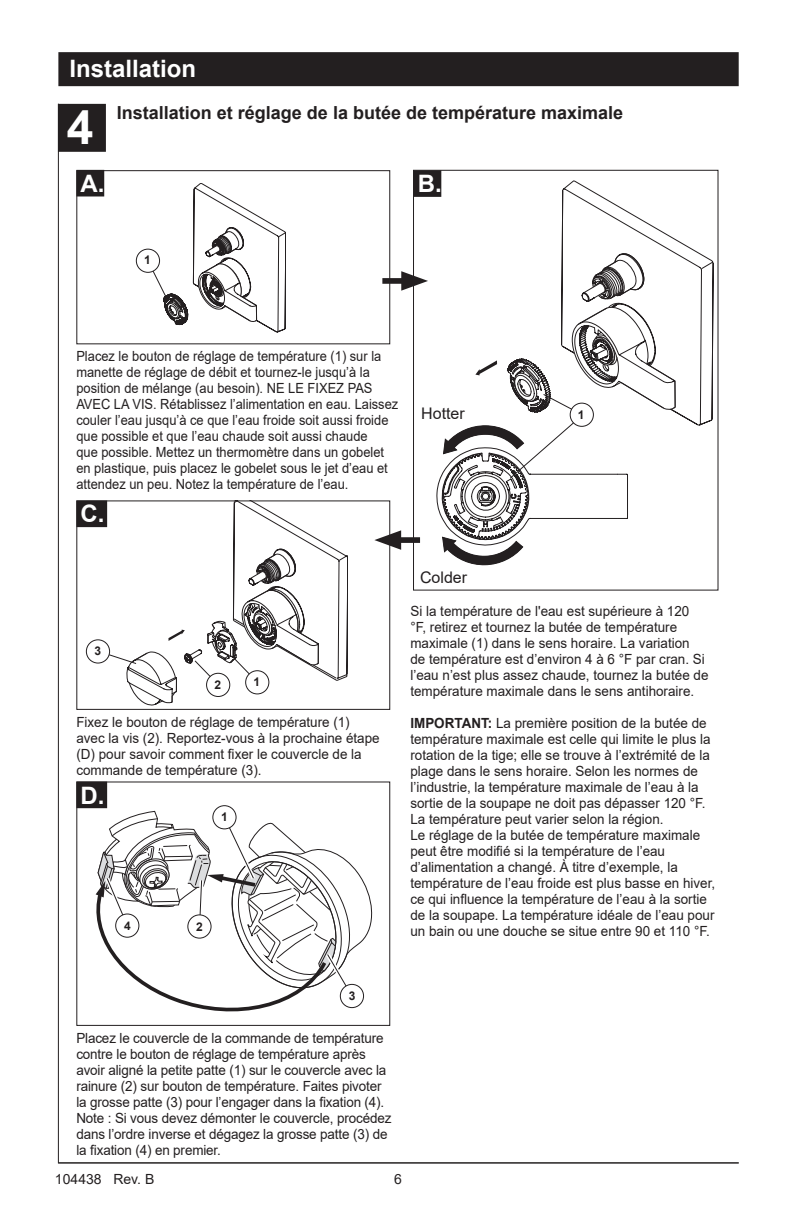
<style>
.page{position:relative;width:792px;height:1224px;background:#fff}
.page>*{position:absolute;margin:0;border:0;box-sizing:border-box;transform-origin:0 0}
.t1{font:700 48px "Arial";color:#fff}
.t2{font:700 24px "Arial";color:#fff}
.t3{font:700 18px "Arial";color:#231f20}
.t4{font:16px "Arial";color:#231f20}
.t5{font:14px/16px "Arial";color:#231f20;scale:.96 1}
.t6{font:14px/16px "Arial";color:#231f20;scale:.92 1}
.t7{font:14px "Arial";color:#231f20}
.t8{font:700 12px "Arial";color:#231f20}
.s1{font-weight:700}
</style>
<div class="page">
<div style="left:59px;top:53px;width:679px;height:32px;background:#231f20"></div>
<div style="left:58px;top:52px;width:681px;height:34px;border:2px solid #231f20"></div>
<div style="left:59px;top:105px;width:46px;height:46px;background:#231f20"></div>
<div style="left:58px;top:104px;width:48px;height:48px;border:2px solid #231f20"></div>
<hr style="left:58px;top:104px;width:1px;height:1059px;background:#231f20">
<hr style="left:58px;top:1162px;width:681px;height:1px;background:#231f20">
<div style="left:382px;top:278px;width:30px;height:6px;background:#231f20"></div>
<svg style="left:401px;top:271px;width:27px;height:20px"></svg>
<div style="left:391px;top:537px;width:29px;height:6px;background:#231f20"></div>
<svg style="left:374px;top:530px;width:27px;height:20px"></svg>
<div style="left:414px;top:171px;width:26px;height:25px;background:#231f20"></div>
<div style="left:413px;top:170px;width:28px;height:27px;border:2px solid #231f20"></div>
<div style="left:413px;top:170px;width:305px;height:421px;border:1px solid #231f20"></div>
<svg style="left:436px;top:181px;width:277px;height:384px"></svg>
<div style="left:570px;top:403px;width:23px;height:23px;background:#fff;border-radius:50%"></div>
<div style="left:570px;top:403px;width:24px;height:24px;border:1px solid #231f20;border-radius:50%"></div>
<div style="left:77px;top:171px;width:26px;height:24px;background:#231f20"></div>
<div style="left:76px;top:170px;width:28px;height:26px;border:2px solid #231f20"></div>
<div style="left:76px;top:170px;width:314px;height:174px;border:1px solid #231f20"></div>
<svg style="left:147px;top:183px;width:139px;height:150px"></svg>
<svg style="left:136px;top:249px;width:24px;height:23px"></svg>
<div style="left:136px;top:249px;width:24px;height:24px;border:1px solid #231f20;border-radius:50%"></div>
<div style="left:142px;top:254px;width:12px;height:13px;background:#fff"></div>
<div style="left:77px;top:501px;width:29px;height:25px;background:#231f20"></div>
<div style="left:76px;top:500px;width:31px;height:27px;border:2px solid #231f20"></div>
<div style="left:76px;top:500px;width:314px;height:210px;border:1px solid #231f20"></div>
<svg style="left:97px;top:500px;width:251px;height:205px"></svg>
<svg style="left:86px;top:640px;width:24px;height:23px"></svg>
<div style="left:86px;top:639px;width:24px;height:25px;border:1px solid #231f20;border-radius:50%"></div>
<div style="left:92px;top:644px;width:12px;height:14px;background:#fff"></div>
<div style="left:77px;top:783px;width:29px;height:24px;background:#231f20"></div>
<div style="left:76px;top:782px;width:31px;height:26px;border:2px solid #231f20"></div>
<div style="left:76px;top:782px;width:314px;height:244px;border:1px solid #231f20"></div>
<div style="left:212px;top:805px;width:25px;height:24px;border:1px solid #231f20;border-radius:50%"></div>
<svg style="left:95px;top:810px;width:278px;height:202px"></svg>
<div style="left:340px;top:984px;width:24px;height:24px;background:#fff;border-radius:50%"></div>
<div style="left:340px;top:984px;width:24px;height:24px;border:1px solid #231f20;border-radius:50%"></div>
<h2 class="t2" style="left:69px;top:52px;width:128px">Installation</h2>
<h1 class="t1" style="left:67px;top:94px;width:28px">4</h1>
<p class="t3" style="left:117px;top:100px;width:508px">Installation et réglage de la butée de température maximale</p>
<h2 class="t2" style="left:81px;top:166px;width:25px">A.</h2>
<p class="t8" style="left:144px;top:252px;width:8px">1</p>
<h2 class="t2" style="left:418px;top:167px;width:25px">B.</h2>
<p class="t6" style="left:76px;top:348px;width:351px">Placez le bouton de réglage de température (1) sur la manette de réglage de débit et tournez-le jusqu’à la position de mélange (au besoin). NE LE FIXEZ PAS AVEC LA VIS. Rétablissez l’alimentation en eau. Laissez couler l’eau jusqu’à ce que l’eau froide soit aussi froide que possible et que l’eau chaude soit aussi chaude<br>que possible. Mettez un thermomètre dans un gobelet en plastique, puis placez le gobelet sous le jet d’eau et attendez un peu. Notez la température de l’eau.</p>
<h2 class="t2" style="left:81px;top:497px;width:25px">C.</h2>
<p class="t4" style="left:421px;top:402px;width:45px">Hotter</p>
<p class="t8" style="left:578px;top:406px;width:8px">1</p>
<p class="t8" style="left:94px;top:642px;width:8px">3</p>
<p class="t8" style="left:215px;top:676px;width:8px">2</p>
<p class="t8" style="left:254px;top:673px;width:8px">1</p>
<p class="t5" style="left:76px;top:714px;width:317px">Fixez le bouton de réglage de température (1) avec la vis (2). Reportez-vous à la prochaine étape (D) pour savoir comment fixer le couvercle de la commande de température (3).</p>
<h2 class="t2" style="left:81px;top:778px;width:25px">D.</h2>
<p class="t8" style="left:221px;top:809px;width:8px">1</p>
<p class="t8" style="left:124px;top:917px;width:8px">4</p>
<p class="t8" style="left:196px;top:918px;width:8px">2</p>
<p class="t4" style="left:420px;top:567px;width:49px">Colder</p>
<p class="t5" style="left:410px;top:603px;width:312px">Si la température de l'eau est supérieure à 120 °F, retirez et tournez la butée de température maximale (1) dans le sens horaire. La variation<br>de température est d’environ 4 à 6 °F par cran. Si l’eau n’est plus assez chaude, tournez la butée de température maximale dans le sens antihoraire.</p>
<p class="t5" style="left:410px;top:715px;width:319px"><span class="s1">IMPORTANT:</span> La première position de la butée de température maximale est celle qui limite le plus la rotation de la tige; elle se trouve à l’extrémité de la plage dans le sens horaire. Selon les normes de l’industrie, la température maximale de l’eau à la sortie de la soupape ne doit pas dépasser 120 °F.<br>La température peut varier selon la région.<br>Le réglage de la butée de température maximale peut être modifié si la température de l’eau d’alimentation a changé. À titre d’exemple, la température de l’eau froide est plus basse en hiver, ce qui influence la température de l’eau à la sortie de la soupape. La température idéale de l’eau pour un bain ou une douche se situe entre 90 et 110 °F.</p>
<p class="t8" style="left:349px;top:988px;width:8px">3</p>
<p class="t5" style="left:76px;top:1030px;width:330px">Placez le couvercle de la commande de température contre le bouton de réglage de température après avoir aligné la petite patte (1) sur le couvercle avec la rainure (2) sur bouton de température. Faites pivoter la grosse patte (3) pour l’engager dans la fixation (4).<br>Note : Si vous devez démonter le couvercle, procédez dans l’ordre inverse et dégagez la grosse patte (3) de la fixation (4) en premier.</p>
<p class="t7" style="left:55px;top:1170px;width:101px">104438 Rev. B</p>
<p class="t7" style="left:394px;top:1170px;width:9px">6</p>
</div>
